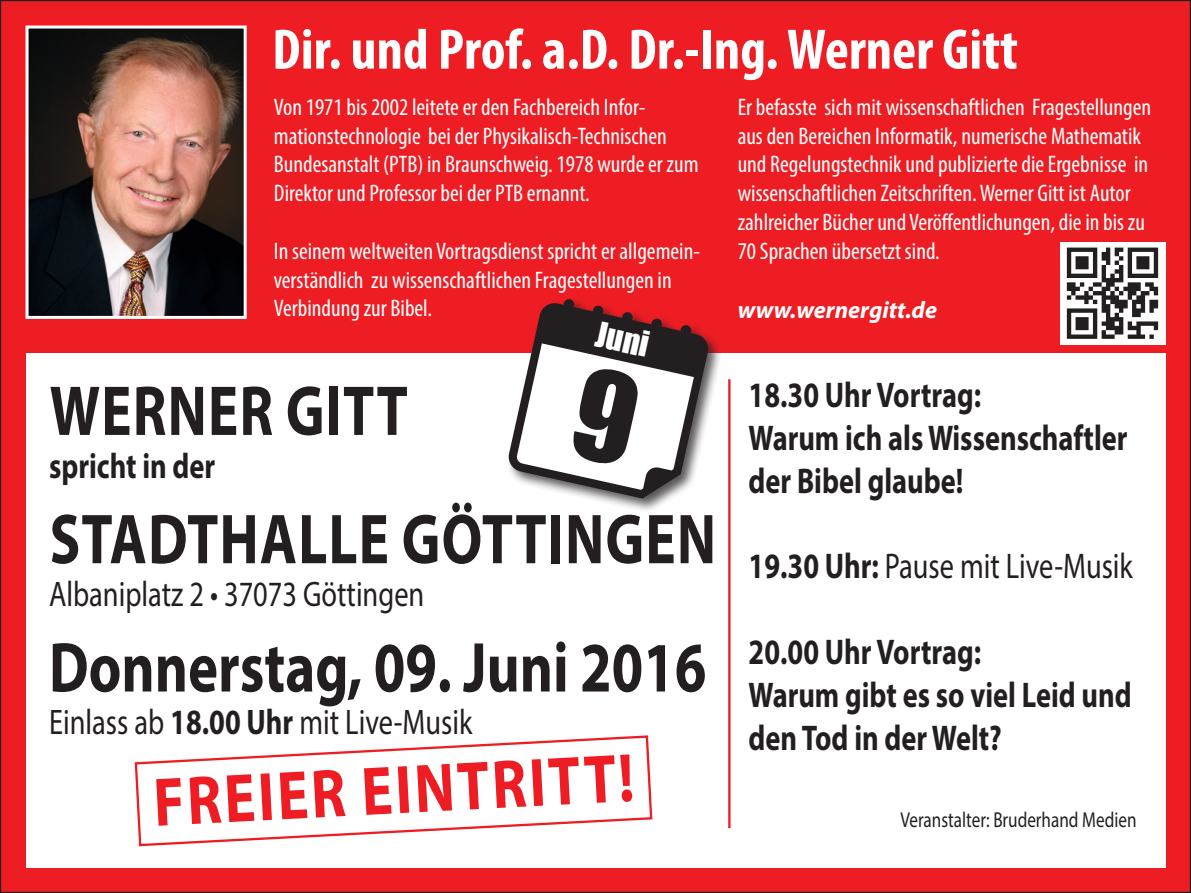
<style>
.page{position:relative;width:1191px;height:893px;background:#ee1d23}
.page>*{position:absolute;margin:0;border:0;box-sizing:border-box;transform-origin:0 0}
.t1{font:700 71.4px "Myriad Pro";letter-spacing:.02em;color:#231f20;scale:.8 1}
.t2{font:700 71.4px "Myriad Pro";color:#231f20;scale:.8 1}
.t3{font:700 69px "Myriad Pro";color:#ee1d23;scale:.84 1}
.t4{font:700 condensed 57.6px "Myriad Pro";color:#fff}
.t5{font:700 35.7px/42.9px "Myriad Pro";color:#231f20;scale:.79 1}
.t6{font:35.7px "Myriad Pro";color:#231f20;scale:.8 1}
.t7{font:35.7px "Myriad Pro";color:#231f20;scale:.79 1}
.t8{font:700 35.7px "Myriad Pro";color:#231f20;scale:.8 1}
.t9{font:32.4px "Impact";color:#fff}
.t10{font:condensed 24px/28.8px "Myriad Pro";color:#fff}
.t11{font:italic 700 24px "Myriad Pro";color:#fff}
.t12{font:21.6px "Myriad Pro";color:#231f20;scale:.79 1}
.s1{font-weight:700}
</style>
<div class="page">
<img style="left:30px;top:30px;width:213px;height:285px">
<div style="left:26px;top:26px;width:221px;height:293px;border:3px solid #fff"></div>
<div style="left:26px;top:353px;width:1139px;height:514px;background:#fff"></div>
<hr style="left:728px;top:379px;width:2px;height:449px;background:#ee1d23">
<div style="left:506px;top:297px;width:217px;height:216px;background:#231f20;opacity:.75"></div>
<svg style="left:134px;top:735px;width:519px;height:112px"></svg>
<img style="left:1060px;top:242px;width:105px;height:102px">
<svg style="left:507px;top:299px;width:202px;height:200px"></svg>
<h3 class="t4" style="left:272px;top:13px;width:747px">Dir. und Prof. a.D. Dr.-Ing. Werner Gitt</h3>
<p class="t10" style="left:274px;top:92px;width:426px">Von 1971 bis 2002 leitete er den Fachbereich Infor&shy;mationstechnologie bei der Physikalisch-Technischen Bundesanstalt (PTB) in Braunschweig. 1978 wurde er zum Direktor und Professor bei der PTB ernannt.</p>
<p class="t10" style="left:274px;top:236px;width:428px">In seinem weltweiten Vortragsdienst spricht er allgemein&shy;verständlich zu wissenschaftlichen Fragestellungen in<br>Verbindung zur Bibel.</p>
<h3 class="t9" style="left:601px;top:309px;width:55px;rotate:12deg">Juni</h3>
<h1 class="t1" style="left:50px;top:364px;width:449px">WERNER GITT</h1>
<h3 class="t8" style="left:49px;top:442px;width:209px">spricht in der</h3>
<h1 class="t1" style="left:50px;top:493px;width:834px">STADTHALLE GÖTTINGEN</h1>
<h3 class="t6" style="left:49px;top:572px;width:470px">Albaniplatz 2 • 37073 Göttingen</h3>
<h1 class="t2" style="left:49px;top:621px;width:823px">Donnerstag, 09. Juni 2016</h1>
<h3 class="t6" style="left:49px;top:700px;width:530px">Einlass ab <span class="s1">18.00 Uhr</span> mit Live-Musik</h3>
<h2 class="t3" style="left:151px;top:758px;width:574px;rotate:-3deg">FREIER EINTRITT!</h2>
<p class="t10" style="left:737px;top:92px;width:415px">Er befasste sich mit wissenschaftlichen Fragestellungen aus den Bereichen Informatik, numerische Mathematik und Regelungstechnik und publizierte die Ergebnisse in wissenschaftlichen Zeitschriften. Werner Gitt ist Autor zahlreicher Bücher und Veröffentlichungen, die in bis zu 70 Sprachen übersetzt sind.</p>
<p class="t11" style="left:737px;top:295px;width:201px">www.wernergitt.de</p>
<h3 class="t5" style="left:748px;top:372px;width:481px">18.30 Uhr Vortrag:<br>Warum ich als Wissenschaftler der Bibel glaube!</h3>
<h3 class="t7" style="left:748px;top:544px;width:488px"><span class="s1">19.30 Uhr:</span> Pause mit Live-Musik</h3>
<h3 class="t5" style="left:748px;top:630px;width:486px">20.00 Uhr Vortrag:<br>Warum gibt es so viel Leid und den Tod in der Welt?</h3>
<p class="t12" style="left:900px;top:806px;width:300px">Veranstalter: Bruderhand Medien</p>
</div>
